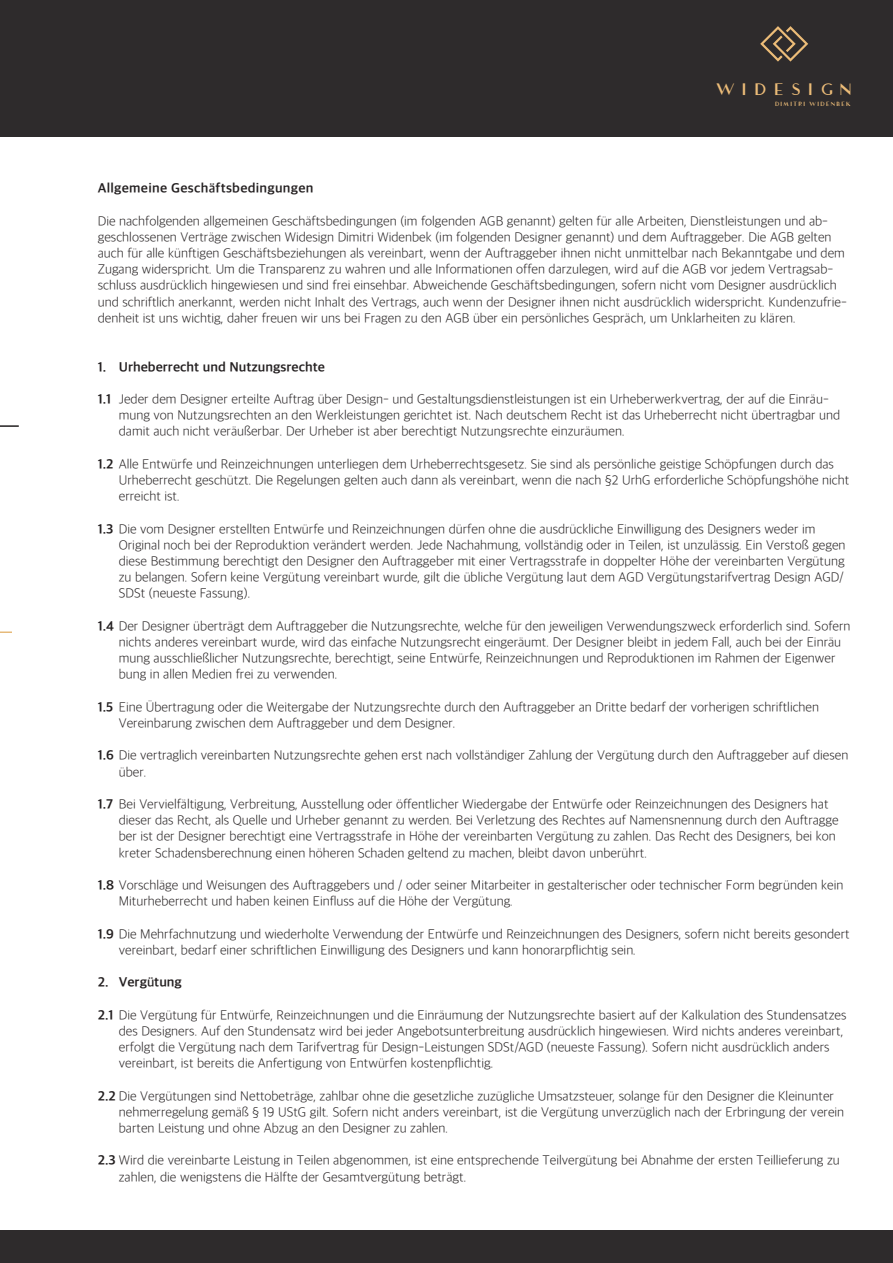
<style>
.page{position:relative;width:893px;height:1263px;background:#fff}
.page>*{position:absolute;margin:0;border:0;box-sizing:border-box;transform-origin:0 0}
.t1{font:24.3px "Widesign Font";letter-spacing:.305em;color:#ecbc78}
.t2{font:200 13.5px/16.2px "Apple SD Gothic Neo";color:#231f20}
.t3{font:700 13.5px "Apple SD Gothic Neo";color:#231f20}
.t4{font:700 13.5px "Apple SD Gothic Neo";letter-spacing:.02em;color:#231f20}
.t5{font:8.85px "Widesign Font";letter-spacing:.12em;color:#ecbc78}
.s1{font-weight:700}
</style>
<div class="page">
<div style="left:0;top:0;width:893px;height:137px;background:#2e2b2c"></div>
<div style="left:0;top:1230px;width:893px;height:33px;background:#2e2b2c"></div>
<svg style="left:0;top:425px;width:19px;height:2px"></svg>
<svg style="left:0;top:631px;width:12px;height:2px"></svg>
<svg style="left:760px;top:26px;width:48px;height:36px"></svg>
<h1 class="t1" style="left:715px;top:75px;width:138px">w id esig n</h1>
<p class="t5" style="left:775px;top:99px;width:77px">Dimitri Widenbek</p>
<p class="t4" style="left:98px;top:181px;width:217px">Allgemeine Geschäftsbedingungen</p>
<p class="t2" style="left:98px;top:214px;width:750px">Die nachfolgenden allgemeinen Geschäftsbedingungen (im folgenden AGB genannt) gelten für alle Arbeiten, Dienstleistungen und ab&shy;geschlossenen Verträge zwischen Widesign Dimitri Widenbek (im folgenden Designer genannt) und dem Auftraggeber. Die AGB gelten auch für alle künftigen Geschäftsbeziehungen als vereinbart, wenn der Auftraggeber ihnen nicht unmittelbar nach Bekanntgabe und dem Zugang widerspricht. Um die Transparenz zu wahren und alle Informationen offen darzulegen, wird auf die AGB vor jedem Vertragsab&shy;schluss ausdrücklich hingewiesen und sind frei einsehbar. Abweichende Geschäftsbedingungen, sofern nicht vom Designer ausdrücklich und schriftlich anerkannt, werden nicht Inhalt des Vertrags, auch wenn der Designer ihnen nicht ausdrücklich widerspricht. Kundenzufrie&shy;denheit ist uns wichtig, daher freuen wir uns bei Fragen zu den AGB über ein persönliches Gespräch, um Unklarheiten zu klären.</p>
<p class="t3" style="left:98px;top:359px;width:229px">1. Urheberrecht und Nutzungsrechte</p>
<p class="t2" style="left:119px;top:392px;width:723px;text-indent:-21px"><span class="s1">1.1</span> Jeder dem Designer erteilte Auftrag über Design- und Gestaltungsdienstleistungen ist ein Urheberwerkvertrag, der auf die Einräu&shy;mung von Nutzungsrechten an den Werkleistungen gerichtet ist. Nach deutschem Recht ist das Urheberrecht nicht übertragbar und damit auch nicht veräußerbar. Der Urheber ist aber berechtigt Nutzungsrechte einzuräumen.</p>
<p class="t2" style="left:119px;top:457px;width:732px;text-indent:-21px"><span class="s1">1.2</span> Alle Entwürfe und Reinzeichnungen unterliegen dem Urheberrechtsgesetz. Sie sind als persönliche geistige Schöpfungen durch das<br>Urheberrecht geschützt. Die Regelungen gelten auch dann als vereinbart, wenn die nach §2 UrhG erforderliche Schöpfungshöhe nicht erreicht ist.</p>
<p class="t2" style="left:119px;top:521px;width:728px;text-indent:-21px"><span class="s1">1.3</span> Die vom Designer erstellten Entwürfe und Reinzeichnungen dürfen ohne die ausdrückliche Einwilligung des Designers weder im Original noch bei der Reproduktion verändert werden. Jede Nachahmung, vollständig oder in Teilen, ist unzulässig. Ein Verstoß gegen diese Bestimmung berechtigt den Designer den Auftraggeber mit einer Vertragsstrafe in doppelter Höhe der vereinbarten Vergütung zu belangen. Sofern keine Vergütung vereinbart wurde, gilt die übliche Vergütung laut dem AGD Vergütungstarifvertrag Design AGD/ SDSt (neueste Fassung).</p>
<p class="t2" style="left:119px;top:619px;width:733px;text-indent:-21px"><span class="s1">1.4</span> Der Designer überträgt dem Auftraggeber die Nutzungsrechte, welche für den jeweiligen Verwendungszweck erforderlich sind. Sofern nichts anderes vereinbart wurde, wird das einfache Nutzungsrecht eingeräumt. Der Designer bleibt in jedem Fall, auch bei der Einräu mung ausschließlicher Nutzungsrechte, berechtigt, seine Entwürfe, Reinzeichnungen und Reproduktionen im Rahmen der Eigenwer bung in allen Medien frei zu verwenden.</p>
<p class="t2" style="left:119px;top:700px;width:702px;text-indent:-21px"><span class="s1">1.5</span> Eine Übertragung oder die Weitergabe der Nutzungsrechte durch den Auftraggeber an Dritte bedarf der vorherigen schriftlichen<br>Vereinbarung zwischen dem Auftraggeber und dem Designer.</p>
<p class="t2" style="left:119px;top:748px;width:731px;text-indent:-21px"><span class="s1">1.6</span> Die vertraglich vereinbarten Nutzungsrechte gehen erst nach vollständiger Zahlung der Vergütung durch den Auftraggeber auf diesen über.</p>
<p class="t2" style="left:119px;top:797px;width:721px;text-indent:-21px"><span class="s1">1.7</span> Bei Vervielfältigung, Verbreitung, Ausstellung oder öffentlicher Wiedergabe der Entwürfe oder Reinzeichnungen des Designers hat dieser das Recht, als Quelle und Urheber genannt zu werden. Bei Verletzung des Rechtes auf Namensnennung durch den Auftragge ber ist der Designer berechtigt eine Vertragsstrafe in Höhe der vereinbarten Vergütung zu zahlen. Das Recht des Designers, bei kon kreter Schadensberechnung einen höheren Schaden geltend zu machen, bleibt davon unberührt.</p>
<p class="t2" style="left:119px;top:878px;width:726px;text-indent:-21px"><span class="s1">1.8</span> Vorschläge und Weisungen des Auftraggebers und / oder seiner Mitarbeiter in gestalterischer oder technischer Form begründen kein<br>Miturheberrecht und haben keinen Einfluss auf die Höhe der Vergütung.</p>
<p class="t2" style="left:119px;top:926px;width:732px;text-indent:-21px"><span class="s1">1.9</span> Die Mehrfachnutzung und wiederholte Verwendung der Entwürfe und Reinzeichnungen des Designers, sofern nicht bereits gesondert vereinbart, bedarf einer schriftlichen Einwilligung des Designers und kann honorarpflichtig sein.</p>
<p class="t3" style="left:98px;top:975px;width:86px">2. Vergütung</p>
<p class="t2" style="left:119px;top:1007px;width:729px;text-indent:-21px"><span class="s1">2.1</span> Die Vergütung für Entwürfe, Reinzeichnungen und die Einräumung der Nutzungsrechte basiert auf der Kalkulation des Stundensatzes des Designers. Auf den Stundensatz wird bei jeder Angebotsunterbreitung ausdrücklich hingewiesen. Wird nichts anderes vereinbart, erfolgt die Vergütung nach dem Tarifvertrag für Design-Leistungen SDSt/AGD (neueste Fassung). Sofern nicht ausdrücklich anders vereinbart, ist bereits die Anfertigung von Entwürfen kostenpflichtig.</p>
<p class="t2" style="left:119px;top:1088px;width:727px;text-indent:-21px"><span class="s1">2.2</span> Die Vergütungen sind Nettobeträge, zahlbar ohne die gesetzliche zuzügliche Umsatzsteuer, solange für den Designer die Kleinunter nehmerregelung gemäß § 19 UStG gilt. Sofern nicht anders vereinbart, ist die Vergütung unverzüglich nach der Erbringung der verein barten Leistung und ohne Abzug an den Designer zu zahlen.</p>
<p class="t2" style="left:119px;top:1153px;width:722px;text-indent:-21px"><span class="s1">2.3</span> Wird die vereinbarte Leistung in Teilen abgenommen, ist eine entsprechende Teilvergütung bei Abnahme der ersten Teillieferung zu zahlen, die wenigstens die Hälfte der Gesamtvergütung beträgt.</p>
</div>
